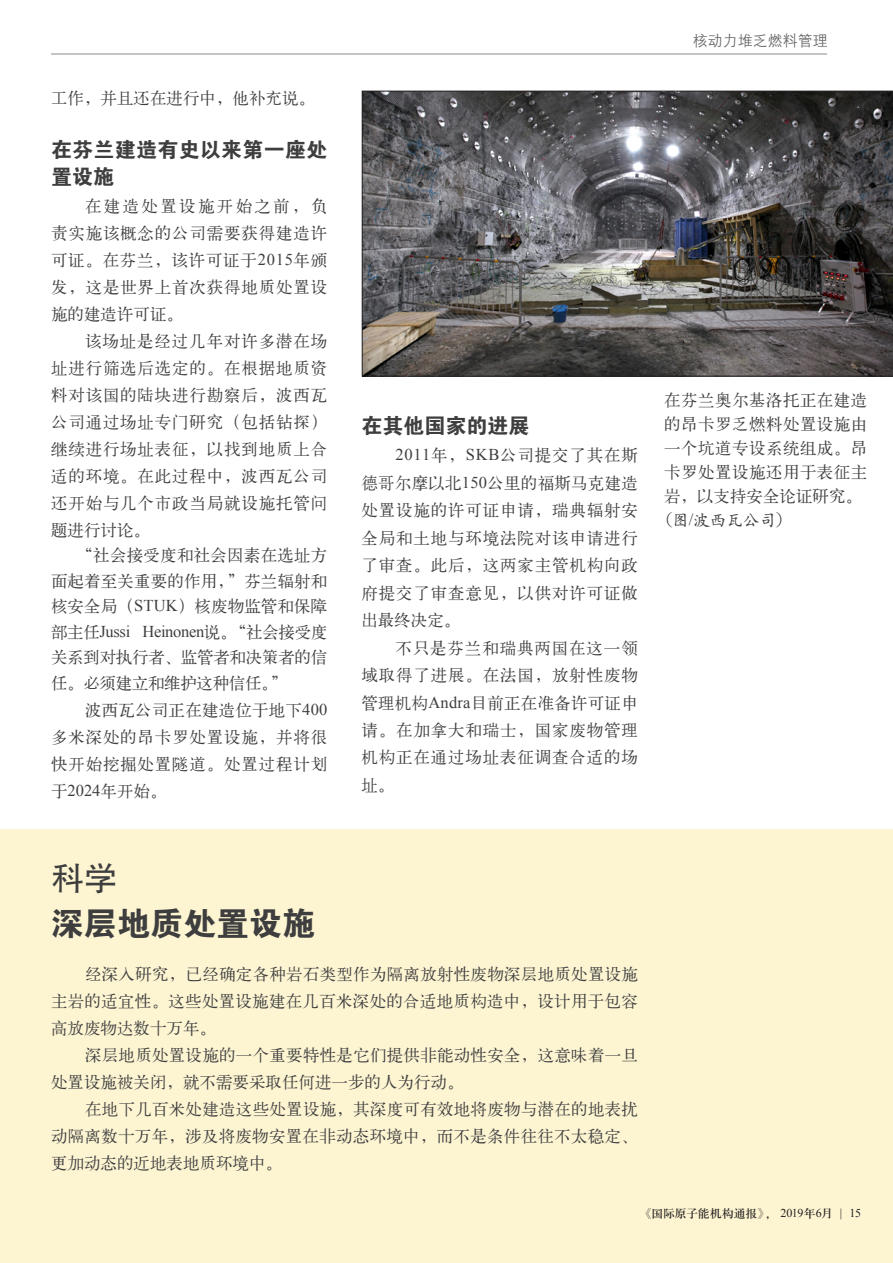
<style>
.page{position:relative;width:893px;height:1263px;background:#fff}
.page>*{position:absolute;margin:0;border:0;box-sizing:border-box;transform-origin:0 0}
.t1{font:33px "FZDHTK GBK1 0";color:#3e3e3f}
.t2{font:33px "FZHTK GBK1 0";color:#3e3e3f}
.t3{font:21px/27px "FZDHTK GBK1 0";letter-spacing:.015em;color:#3e3e3f}
.t4{font:16.5px/27px "H Ya 1 gj";letter-spacing:.015em;color:#3e3e3f;text-align:justify}
.t5{font:16.5px/25.5px "H Ya 1 gj";letter-spacing:-.015em;color:#3e3e3f}
.t6{font:16.5px "Times New Roman";letter-spacing:-.02em;color:#3e3e3f}
.t7{font:16.5px "H Yc 1 gj";color:#3e3e3f}
.t8{font:15px "H Yg 2 gj";color:#636366}
.t9{font:12px "H Ya 3 gj";letter-spacing:-.015em;color:#231f20}
.s1{font-family:"Times New Roman"}
.s2{font-family:"H Ya 1 gj"}
.s3{font-family:"Koz Min Pr 6 N"}
</style>
<div class="page">
<div style="left:1px;top:829px;width:892px;height:434px;background:#fdf5d2"></div>
<hr style="left:51px;top:54px;width:776px;height:1px;background:#636366">
<svg style="left:362px;top:91px;width:531px;height:285px;background:#5c5a5b"></svg>
<p class="t4" style="left:51px;top:84px;width:265px">工作，并且还在进行中，他补充说。</p>
<p class="t3" style="left:51px;top:137px;width:278px">在芬兰建造有史以来第一座处置设施</p>
<p class="t4" style="left:51px;top:192px;width:278px;text-indent:34px">在建造处置设施开始之前，负责实施该概念的公司需要获得建造许可证。在芬兰，该许可证于<span class="s1">2015</span>年颁发，这是世界上首次获得地质处置设施的建造许可证。</p>
<p class="t4" style="left:51px;top:327px;width:278px;text-indent:34px">该场址是经过几年对许多潜在场址进行筛选后选定的。在根据地质资料对该国的陆块进行勘察后，波西瓦公司通过场址专门研究（包括钻探）继续进行场址表征，以找到地质上合适的环境。在此过程中，波西瓦公司还开始与几个市政当局就设施托管问题进行讨论。</p>
<p class="t4" style="left:51px;top:543px;width:278px;line-height:25.5px;text-indent:26px">“社会接受度和社会因素在选址方面起着至关重要的作用，”芬兰辐射和核安全局（<span class="s1">STUK</span>）核废物监管和保障</p>
<p class="t6" style="left:51px;top:620px;width:278px"><span class="s2">部主任</span>Jussi Heinonen<span class="s2">说。“社会接受度</span></p>
<p class="t5" style="left:51px;top:645px;width:278px">关系到对执行者、监管者和决策者的信任。必须建立和维护这种信任。”</p>
<p class="t4" style="left:51px;top:696px;width:278px;text-indent:34px">波西瓦公司正在建造位于地下<span class="s1">400</span>多米深处的昂卡罗处置设施，并将很快开始挖掘处置隧道。处置过程计划于<span class="s1">2024</span>年开始。</p>
<p class="t8" style="left:693px;top:33px;width:136px">核动力堆乏燃料管理</p>
<p class="t3" style="left:361px;top:413px;width:169px">在其他国家的进展</p>
<p class="t4" style="left:361px;top:442px;width:278px;line-height:27.5px;text-indent:34px"><span class="s1">2011</span>年，<span class="s1">SKB</span>公司提交了其在斯德哥尔摩以北<span class="s1">150</span>公里的福斯马克建造处置设施的许可证申请，瑞典辐射安全局和土地与环境法院对该申请进行了审查。此后，这两家主管机构向政府提交了审查意见，以供对许可证做出最终决定。</p>
<p class="t4" style="left:361px;top:634px;width:278px;line-height:27.5px;text-indent:34px">不只是芬兰和瑞典两国在这一领域取得了进展。在法国，放射性废物管理机构<span class="s1">Andra</span>目前正在准备许可证申请。在加拿大和瑞士，国家废物管理机构正在通过场址表征调查合适的场址。</p>
<p class="t4" style="left:664px;top:388px;width:205px;line-height:24px">在芬兰奥尔基洛托正在建造的昂卡罗乏燃料处置设施由一个坑道专设系统组成。昂卡罗处置设施还用于表征主岩，以支持安全论证研究。</p>
<p class="t7" style="left:656px;top:512px;width:138px"><span class="s3">（</span>图<span class="s1">/</span>波西瓦公司<span class="s3">）</span></p>
<h1 class="t2" style="left:51px;top:860px;width:67px">科学</h1>
<h1 class="t1" style="left:51px;top:905px;width:265px">深层地质处置设施</h1>
<p class="t4" style="left:51px;top:960px;width:588px;text-indent:34px">经深入研究，已经确定各种岩石类型作为隔离放射性废物深层地质处置设施主岩的适宜性。这些处置设施建在几百米深处的合适地质构造中，设计用于包容高放废物达数十万年。</p>
<p class="t4" style="left:51px;top:1041px;width:588px;text-indent:34px">深层地质处置设施的一个重要特性是它们提供非能动性安全，这意味着一旦处置设施被关闭，就不需要采取任何进一步的人为行动。</p>
<p class="t4" style="left:51px;top:1095px;width:588px;text-indent:34px">在地下几百米处建造这些处置设施，其深度可有效地将废物与潜在的地表扰动隔离数十万年，涉及将废物安置在非动态环境中，而不是条件往往不太稳定、更加动态的近地表地质环境中。</p>
<p class="t9" style="left:640px;top:1208px;width:223px"><span class="s3">《</span>国际原子能机构通报<span class="s3">》，</span> <span class="s1">2019</span>年<span class="s1">6</span>月 <span class="s1">| 15</span></p>
</div>
